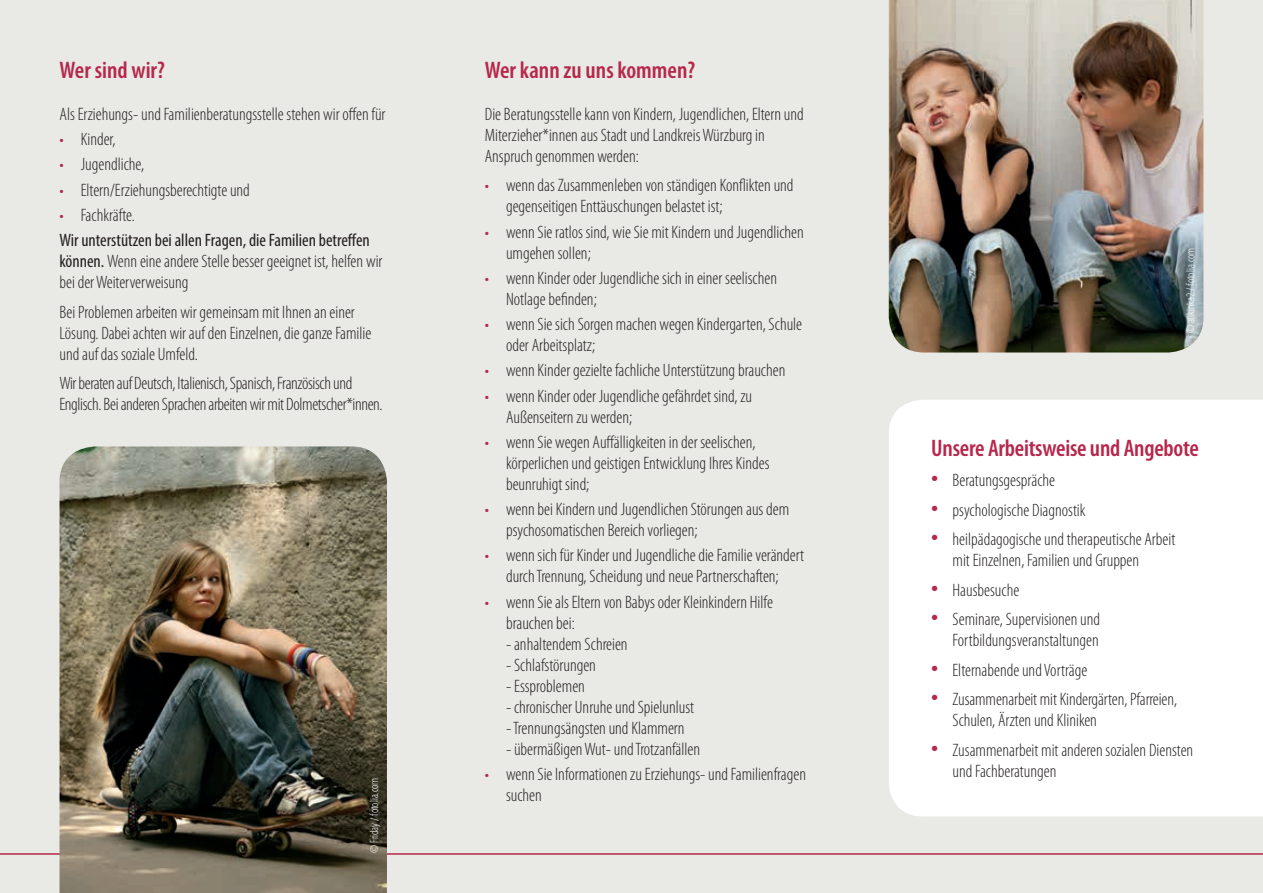
<style>
.page{position:relative;width:1263px;height:893px;background:#e9e9e5}
.page>*{position:absolute;margin:0;border:0;box-sizing:border-box;transform-origin:0 0}
.Überschrift_innen_ro{font:600 condensed 24px "Myriad Pro";color:#b6274b}
.Fließtext{font:600 condensed 24px "Myriad Pro";letter-spacing:-.01em;color:#b6274b}
.Fließtext-2{font:300 condensed 18px/21px "Myriad Pro";color:#231f20}
.Fließtext-3{font:300 condensed 18px/21px "Myriad Pro";letter-spacing:-.02em;color:#231f20}
.Fließ_klein_grau{font:300 condensed 12px "Myriad Pro";color:#fff}
.s1{color:#b6274b}
.s2{font-weight:400}
.s3{font-size:30px;color:#b6274b}
</style>
<div class="page">
<div style="left:889px;top:400px;width:374px;height:416px;background:#fff"></div>
<img style="left:60px;top:446px;width:327px;height:447px">
<img style="left:889px;top:0;width:314px;height:352px">
<p class="Überschrift_innen_ro" style="left:60px;top:55px;width:107px">Wer sind wir?</p>
<p class="Fließtext-2" style="left:60px;top:103px;width:327px">Als Erziehungs- und Familienberatungsstelle stehen wir offen für</p>
<p class="Fließtext-2" style="left:60px;top:129px;width:57px"><span class="s1">•</span> Kinder,</p>
<p class="Fließtext-2" style="left:60px;top:154px;width:86px"><span class="s1">•</span> Jugendliche,</p>
<p class="Fließtext-2" style="left:60px;top:179px;width:192px"><span class="s1">•</span> Eltern/Erziehungsberechtigte und</p>
<p class="Fließtext-2" style="left:60px;top:204px;width:77px"><span class="s1">•</span> Fachkräfte.</p>
<p class="Fließtext-2" style="left:60px;top:230px;width:324px"><span class="s2">Wir unterstützen bei allen Fragen, die Familien betreffen können.</span> Wenn eine andere Stelle besser geeignet ist, helfen wir bei der Weiterverweisung</p>
<p class="Fließtext-2" style="left:60px;top:301px;width:313px">Bei Problemen arbeiten wir gemeinsam mit Ihnen an einer<br>Lösung. Dabei achten wir auf den Einzelnen, die ganze Familie und auf das soziale Umfeld.</p>
<p class="Fließtext-3" style="left:60px;top:373px;width:325px">Wir beraten auf Deutsch, Italienisch, Spanisch, Französisch und<br>Englisch. Bei anderen Sprachen arbeiten wir mit Dolmetscher*innen.</p>
<p class="Fließ_klein_grau" style="left:367px;top:853px;width:77px;rotate:-90deg">© Friday / fotolia.com</p>
<p class="Überschrift_innen_ro" style="left:485px;top:55px;width:212px">Wer kann zu uns kommen?</p>
<p class="Fließtext-2" style="left:485px;top:103px;width:320px">Die Beratungsstelle kann von Kindern, Jugendlichen, Eltern und<br>Miterzieher*innen aus Stadt und Landkreis Würzburg in<br>Anspruch genommen werden:</p>
<p class="Fließtext-2" style="left:506px;top:175px;width:289px;text-indent:-21px"><span class="s1">•</span> wenn das Zusammenleben von ständigen Konflikten und gegenseitigen Enttäuschungen belastet ist;</p>
<p class="Fließtext-2" style="left:506px;top:221px;width:299px;text-indent:-21px"><span class="s1">•</span> wenn Sie ratlos sind, wie Sie mit Kindern und Jugendlichen umgehen sollen;</p>
<p class="Fließtext-2" style="left:506px;top:267px;width:273px;text-indent:-21px"><span class="s1">•</span> wenn Kinder oder Jugendliche sich in einer seelischen<br>Notlage befinden;</p>
<p class="Fließtext-2" style="left:506px;top:314px;width:298px;text-indent:-21px"><span class="s1">•</span> wenn Sie sich Sorgen machen wegen Kindergarten, Schule oder Arbeitsplatz;</p>
<p class="Fließtext-2" style="left:485px;top:360px;width:302px"><span class="s1">•</span> wenn Kinder gezielte fachliche Unterstützung brauchen</p>
<p class="Fließtext-2" style="left:506px;top:385px;width:248px;text-indent:-21px"><span class="s1">•</span> wenn Kinder oder Jugendliche gefährdet sind, zu<br>Außenseitern zu werden;</p>
<p class="Fließtext-2" style="left:506px;top:431px;width:265px;text-indent:-21px"><span class="s1">•</span> wenn Sie wegen Auffälligkeiten in der seelischen, körperlichen und geistigen Entwicklung Ihres Kindes beunruhigt sind;</p>
<p class="Fließtext-2" style="left:506px;top:499px;width:285px;text-indent:-21px"><span class="s1">•</span> wenn bei Kindern und Jugendlichen Störungen aus dem psychosomatischen Bereich vorliegen;</p>
<p class="Fließtext-2" style="left:485px;top:545px;width:321px;text-align:center"><span class="s1">•</span> wenn sich für Kinder und Jugendliche die Familie verändert durch Trennung, Scheidung und neue Partnerschaften;</p>
<p class="Fließtext-2" style="left:506px;top:591px;width:268px;text-indent:-21px"><span class="s1">•</span> wenn Sie als Eltern von Babys oder Kleinkindern Hilfe brauchen bei:</p>
<p class="Fließtext-2" style="left:506px;top:633px;width:123px">- anhaltendem Schreien</p>
<p class="Fließtext-2" style="left:506px;top:654px;width:91px">- Schlafstörungen</p>
<p class="Fließtext-2" style="left:506px;top:675px;width:80px">- Essproblemen</p>
<p class="Fließtext-2" style="left:506px;top:696px;width:190px">- chronischer Unruhe und Spielunlust</p>
<p class="Fließtext-2" style="left:506px;top:717px;width:180px">- Trennungsängsten und Klammern</p>
<p class="Fließtext-2" style="left:506px;top:738px;width:196px">- übermäßigen Wut- und Trotzanfällen</p>
<p class="Fließtext-2" style="left:506px;top:763px;width:302px;text-indent:-21px"><span class="s1">•</span> wenn Sie Informationen zu Erziehungs- und Familienfragen suchen</p>
<p class="Fließ_klein_grau" style="left:1183px;top:333px;width:87px;rotate:-90deg">© atikinka2 / fotolia.com</p>
<p class="Fließtext" style="left:931px;top:433px;width:269px">Unsere Arbeitsweise und Angebote</p>
<p class="Fließtext-2" style="left:931px;top:469px;width:125px"><span class="s3">•</span> Beratungsgespräche</p>
<p class="Fließtext-2" style="left:931px;top:499px;width:156px"><span class="s3">•</span> psychologische Diagnostik</p>
<p class="Fließtext-2" style="left:952px;top:528px;width:224px;text-indent:-21px"><span class="s3">•</span> heilpädagogische und therapeutische Arbeit mit Einzelnen, Familien und Gruppen</p>
<p class="Fließtext-2" style="left:931px;top:579px;width:89px"><span class="s3">•</span> Hausbesuche</p>
<p class="Fließtext-2" style="left:931px;top:608px;width:170px;text-align:right"><span class="s3">•</span> Seminare, Supervisionen und<br>Fortbildungsveranstaltungen</p>
<p class="Fließtext-2" style="left:931px;top:659px;width:158px"><span class="s3">•</span> Elternabende und Vorträge</p>
<p class="Fließtext-2" style="left:952px;top:688px;width:226px;text-indent:-21px"><span class="s3">•</span> Zusammenarbeit mit Kindergärten, Pfarreien,<br>Schulen, Ärzten und Kliniken</p>
<p class="Fließtext-2" style="left:952px;top:739px;width:242px;text-indent:-21px"><span class="s3">•</span> Zusammenarbeit mit anderen sozialen Diensten und Fachberatungen</p>
</div>
